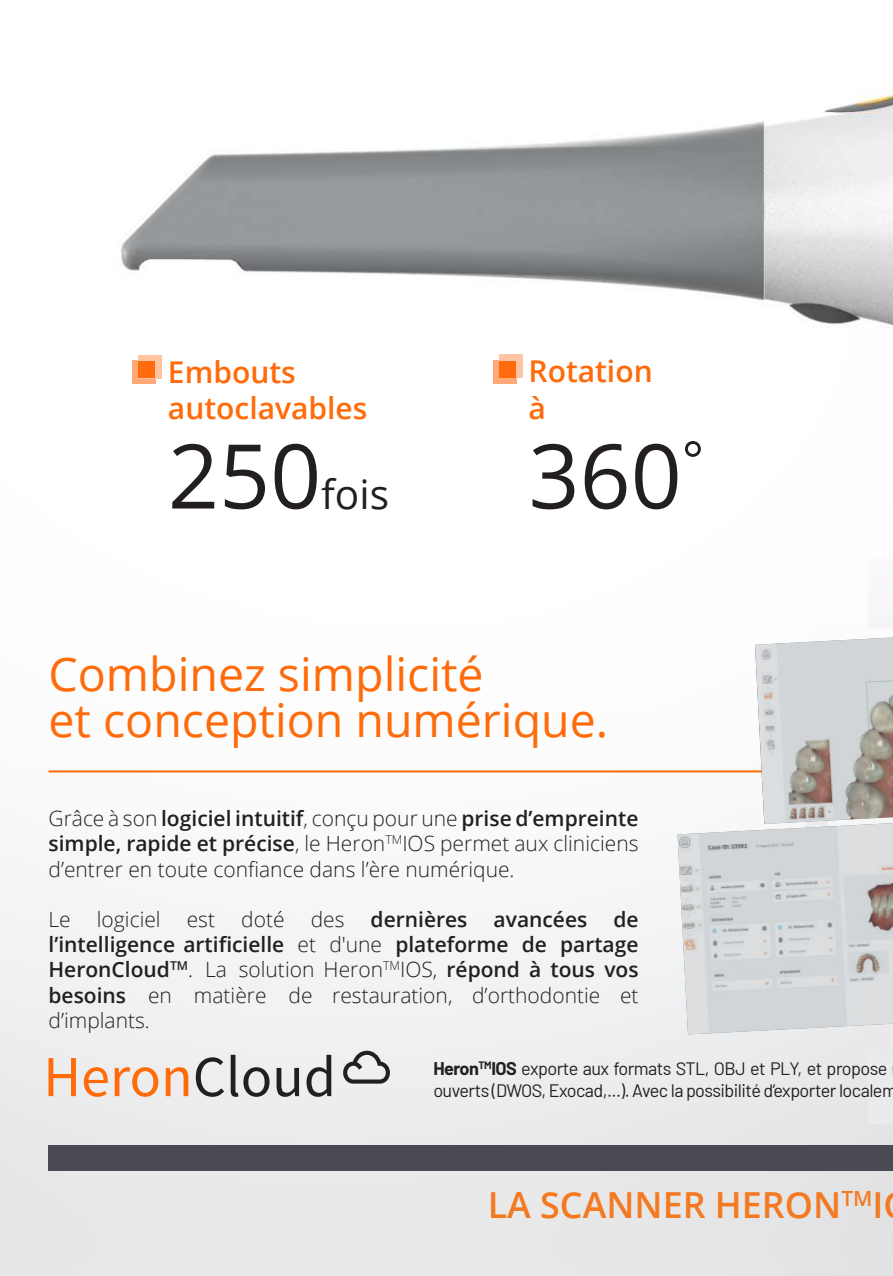
<style>
.page{position:relative;width:893px;height:1276px;background:#fff}
.page>*{position:absolute;margin:0;border:0;box-sizing:border-box;transform-origin:0 0}
.t1{font:89.4px "Open Sans";color:#231f20}
.t2{font:46.5px/46.5px "Open Sans";color:#ff6b0b}
.t3{font:40.65px "Open Sans";color:#231f20}
.t4{font:600 35.85px "Open Sans";color:#f47921}
.t5{font:600 30px/36px "Open Sans";color:#ff6b0b}
.t6{font:300 21px/25.2px "Open Sans";color:#231f20;text-align:justify}
.t7{font:18px/21.6px "Barlow";letter-spacing:-.03em;color:#231f20}
.s1{font-size:89.4px}
.s2{font-weight:600}
.s3{font-weight:700}
</style>
<div class="page">
<img style="left:0;top:770px;width:893px;height:506px">
<div style="left:868px;top:1054px;width:25px;height:70px;background:#eaebec"></div>
<hr style="left:49px;top:770px;width:844px;height:2px;background:#ff6b0b">
<div style="left:49px;top:1145px;width:844px;height:26px;background:#4a4b52"></div>
<img style="left:121px;top:88px;width:772px;height:296px">
<div style="left:132px;top:360px;width:23px;height:24px;background:#ffa976"></div>
<div style="left:138px;top:355px;width:23px;height:23px;background:#ffc5a2"></div>
<div style="left:138px;top:361px;width:17px;height:17px;background:#ff6b0d"></div>
<div style="left:493px;top:360px;width:23px;height:23px;background:#ffa976"></div>
<div style="left:499px;top:355px;width:23px;height:23px;background:#ffc5a2"></div>
<div style="left:499px;top:361px;width:17px;height:16px;background:#ff6b0d"></div>
<svg style="left:677px;top:637px;width:216px;height:186px"></svg>
<img style="left:677px;top:823px;width:216px;height:211px">
<svg style="left:343px;top:1050px;width:47px;height:33px"></svg>
<svg style="left:49px;top:1058px;width:27px;height:38px"></svg>
<svg style="left:84px;top:1067px;width:24px;height:29px"></svg>
<svg style="left:115px;top:1067px;width:43px;height:29px"></svg>
<svg style="left:166px;top:1067px;width:22px;height:29px"></svg>
<svg style="left:196px;top:1057px;width:28px;height:39px"></svg>
<svg style="left:231px;top:1054px;width:39px;height:42px;background:#adacad"></svg>
<svg style="left:277px;top:1068px;width:22px;height:28px"></svg>
<svg style="left:307px;top:1054px;width:24px;height:42px"></svg>
<h3 class="t5" style="left:168px;top:354px;width:201px">Embouts autoclavables</h3>
<h3 class="t3" style="left:168px;top:466px;width:223px"><span class="s1">250</span>fois</h3>
<h3 class="t5" style="left:528px;top:353px;width:126px">Rotation à</h3>
<h1 class="t1" style="left:528px;top:415px;width:177px">360<sup>°</sup></h1>
<h2 class="t2" style="left:49px;top:649px;width:561px">Combinez simplicité<br>et conception numérique.</h2>
<p class="t6" style="left:49px;top:805px;width:591px">Grâce à son <span class="s2">logiciel intuitif</span>, conçu pour une <span class="s2">prise d’empreinte simple, rapide et précise</span>, le Heron<sup>TM</sup>IOS permet aux cliniciens d’entrer en toute confiance dans l’ère numérique.</p>
<p class="t6" style="left:49px;top:906px;width:592px">Le logiciel est doté des <span class="s2">dernières avancées de l’intelligence artificielle</span> et d'une <span class="s2">plateforme de partage HeronCloud</span><sup>TM</sup>. La solution Heron<sup>TM</sup>IOS, <span class="s2">répond à tous vos besoins</span> en matière de restauration, d’orthodontie et d’implants.</p>
<p class="t7" style="left:433px;top:1056px;width:465px"><span class="s3">Heron</span><sup>TM</sup><span class="s3">IOS</span> exporte aux formats STL, OBJ et PLY, et propose ouverts (DWOS, Exocad,...). Avec la possibilité d’exporter localem</p>
<h3 class="t4" style="left:488px;top:1180px;width:397px">LA SCANNER HERON<sup>TM</sup>I</h3>
</div>
